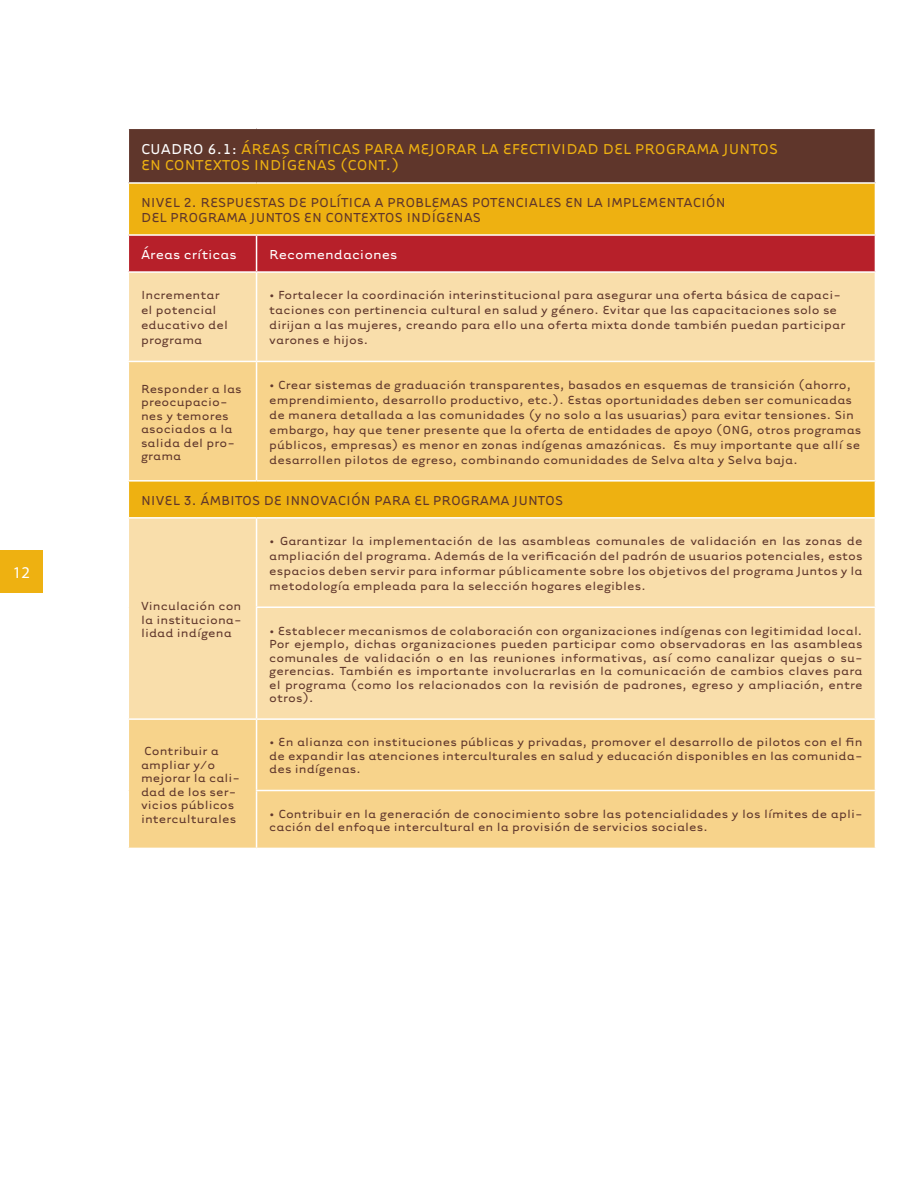
<style>
.page{position:relative;width:918px;height:1188px;background:#fff}
.page>*{position:absolute;margin:0;border:0;box-sizing:border-box;transform-origin:0 0}
.t1{font:16.5px "Tarzana Wide";color:#eeb111}
.t2{font:16.5px "Tarzana Wide";color:#fff}
.t3{font:16.5px "Myriad Pro";color:#fff}
.t4{font:15px "Tarzana Wide";color:#5f362b}
.t5{font:15px "Tarzana Wide";color:#fff}
.t6{font:13.5px/13.5px "Tarzana Wide";letter-spacing:.005em;color:#5f362b}
.s1{color:#fff}
</style>
<div class="page">
<div style="left:0;top:551px;width:43px;height:42px;background:#eeb111"></div>
<div style="left:128px;top:128px;width:747px;height:55px;background:#5f362b"></div>
<div style="left:129px;top:184px;width:746px;height:50px;background:#eeb111"></div>
<div style="left:129px;top:236px;width:746px;height:35px;background:#b7202a"></div>
<div style="left:129px;top:273px;width:746px;height:88px;background:#f9deab"></div>
<svg style="left:129px;top:362px;width:746px;height:486px;background:#f7d58f"></svg>
<hr style="left:128px;top:128px;width:129px;height:1px;background:#fff">
<hr style="left:128px;top:129px;width:1px;height:53px;background:#fff">
<hr style="left:257px;top:128px;width:619px;height:1px;background:#fff">
<hr style="left:128px;top:182px;width:129px;height:2px;background:#fff">
<hr style="left:257px;top:182px;width:619px;height:2px;background:#fff">
<hr style="left:128px;top:480px;width:129px;height:2px;background:#fff">
<hr style="left:128px;top:517px;width:129px;height:2px;background:#fff">
<hr style="left:128px;top:718px;width:129px;height:2px;background:#fff">
<hr style="left:256px;top:236px;width:1px;height:35px;background:#fff">
<hr style="left:256px;top:273px;width:1px;height:88px;background:#fff">
<hr style="left:256px;top:362px;width:1px;height:118px;background:#fff">
<hr style="left:257px;top:480px;width:619px;height:2px;background:#fff">
<hr style="left:257px;top:517px;width:619px;height:2px;background:#fff">
<hr style="left:256px;top:519px;width:1px;height:87px;background:#fff">
<hr style="left:256px;top:606px;width:620px;height:2px;background:#fff">
<hr style="left:256px;top:608px;width:1px;height:110px;background:#fff">
<hr style="left:257px;top:718px;width:619px;height:2px;background:#fff">
<hr style="left:256px;top:720px;width:1px;height:70px;background:#fff">
<hr style="left:256px;top:790px;width:620px;height:1px;background:#fff">
<hr style="left:256px;top:791px;width:1px;height:57px;background:#fff">
<p class="t3" style="left:13px;top:562px;width:19px">12</p>
<p class="t2" style="left:141px;top:138px;width:21px">Cuadro</p>
<p class="t1" style="left:207px;top:138px;width:54px"><span class="s1">6.1:</span> Áreas</p>
<p class="t1" style="left:294px;top:138px;width:10px">críticas</p>
<p class="t1" style="left:364px;top:138px;width:11px">para</p>
<p class="t1" style="left:408px;top:138px;width:11px">mejorar</p>
<p class="t1" style="left:481px;top:138px;width:32px">la efectividad</p>
<p class="t1" style="left:603px;top:138px;width:10px">del</p>
<p class="t1" style="left:635px;top:138px;width:12px">programa</p>
<p class="t1" style="left:723px;top:138px;width:16px">Juntos</p>
<p class="t1" style="left:141px;top:155px;width:34px">en conte</p>
<p class="t1" style="left:213px;top:155px;width:20px">xtos</p>
<p class="t1" style="left:254px;top:155px;width:10px">indígenas</p>
<p class="t1" style="left:340px;top:155px;width:19px">(cont</p>
<p class="t1" style="left:386px;top:155px;width:15px">.)</p>
<p class="t4" style="left:141px;top:193px;width:18px">Nivel</p>
<p class="t4" style="left:183px;top:193px;width:36px">2. Respuestas</p>
<p class="t4" style="left:289px;top:193px;width:31px">de política</p>
<p class="t4" style="left:374px;top:193px;width:23px">a problemas</p>
<p class="t4" style="left:472px;top:193px;width:9px">potenciales</p>
<p class="t4" style="left:565px;top:193px;width:51px">enlaimplementaci</p>
<p class="t4" style="left:706px;top:193px;width:18px">ón</p>
<p class="t4" style="left:141px;top:208px;width:9px">del</p>
<p class="t4" style="left:170px;top:208px;width:11px">programa</p>
<p class="t4" style="left:251px;top:208px;width:15px">Juntos</p>
<p class="t4" style="left:304px;top:208px;width:31px">en conte</p>
<p class="t4" style="left:369px;top:208px;width:18px">xtos</p>
<p class="t4" style="left:406px;top:208px;width:10px">indígenas</p>
<p class="t5" style="left:141px;top:245px;width:97px">Áreas críticas</p>
<p class="t5" style="left:269px;top:245px;width:130px">Recomendaciones</p>
<p class="t6" style="left:141px;top:287px;width:88px;line-height:15px">Incrementar el potencial educativo del programa</p>
<p class="t6" style="left:269px;top:287px;width:578px;line-height:15px">• Fortalecer la coordinación interinstitucional para asegurar una oferta básica de capaci&shy;taciones con pertinencia cultural en salud y género. Evitar que las capacitaciones solo se dirijan a las mujeres, creando para ello una oferta mixta donde también puedan participar varones e hijos.</p>
<p class="t6" style="left:141px;top:381px;width:102px">Responder a las preocupacio&shy;nes y temores asociados a la salida del pro&shy;grama</p>
<p class="t6" style="left:269px;top:376px;width:594px;line-height:15px">• Crear sistemas de graduación transparentes, basados en esquemas de transición (ahorro, emprendimiento, desarrollo productivo, etc.). Estas oportunidades deben ser comunicadas de manera detallada a las comunidades (y no solo a las usuarias) para evitar tensiones. Sin embargo, hay que tener presente que la oferta de entidades de apoyo (ONG, otros programas públicos, empresas) es menor en zonas indígenas amazónicas. Es muy importante que allí se desarrollen pilotos de egreso, combinando comunidades de Selva alta y Selva baja.</p>
<p class="t4" style="left:141px;top:491px;width:18px">Nivel</p>
<p class="t4" style="left:183px;top:491px;width:36px">3. Ámbitos</p>
<p class="t4" style="left:264px;top:491px;width:31px">de innovaci</p>
<p class="t4" style="left:351px;top:491px;width:33px">ón para</p>
<p class="t4" style="left:414px;top:491px;width:30px">el programa</p>
<p class="t4" style="left:513px;top:491px;width:15px">Juntos</p>
<p class="t6" style="left:141px;top:599px;width:102px;text-align:justify">Vinculación con la instituciona&shy;lidad indígena</p>
<p class="t6" style="left:269px;top:533px;width:595px;line-height:15px;text-align:justify">• Garantizar la implementación de las asambleas comunales de validación en las zonas de ampliación del programa. Además de la verificación del padrón de usuarios potenciales, estos espacios deben servir para informar públicamente sobre los objetivos del programa Juntos y la metodología empleada para la selección hogares elegibles.</p>
<p class="t6" style="left:269px;top:623px;width:595px;text-align:justify">• Establecer mecanismos de colaboración con organizaciones indígenas con legitimidad local.<br>Por ejemplo, dichas organizaciones pueden participar como observadoras en las asambleas comunales de validación o en las reuniones informativas, así como canalizar quejas o su&shy;gerencias. También es importante involucrarlas en la comunicación de cambios claves para el programa (como los relacionados con la revisión de padrones, egreso y ampliación, entre otros).</p>
<p class="t6" style="left:141px;top:744px;width:101px">Contribuir a ampliar y/o mejorar la cali&shy;dad de los ser&shy;vicios públicos interculturales</p>
<p class="t6" style="left:269px;top:735px;width:595px;text-align:justify">• En alianza con instituciones públicas y privadas, promover el desarrollo de pilotos con el fin de expandir las atenciones interculturales en salud y educación disponibles en las comunida&shy;des indígenas.</p>
<p class="t6" style="left:269px;top:806px;width:595px">• Contribuir en la generación de conocimiento sobre las potencialidades y los límites de apli&shy;cación del enfoque intercultural en la provisión de servicios sociales.</p>
</div>
